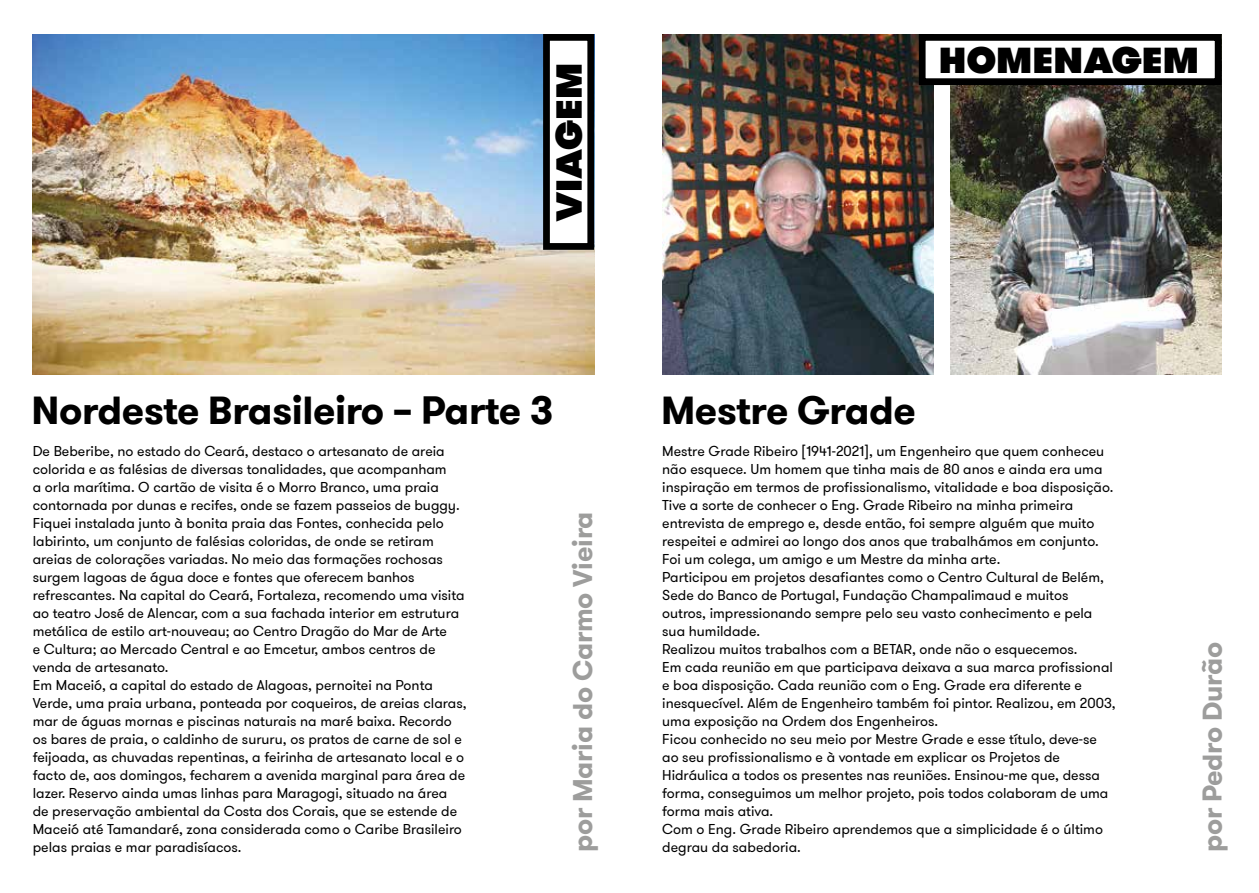
<style>
.page{position:relative;width:1259px;height:893px;background:#fff}
.page>*{position:absolute;margin:0;border:0;box-sizing:border-box;transform-origin:0 0}
.t1{font:700 39px "GT Walsheim Pro";letter-spacing:-.01em;color:#000}
.t2{font:800 36px "GT Walsheim Pro";letter-spacing:.005em;color:#000}
.t3{font:700 27px "GT Walsheim Pro";letter-spacing:-.01em;color:#9d9d9c}
.t4{font:14.25px/18px "GT Walsheim Pro";color:#000}
</style>
<div class="page">
<img style="left:662px;top:34px;width:271px;height:340px">
<img style="left:950px;top:85px;width:271px;height:289px">
<div style="left:922px;top:37px;width:296px;height:45px;background:#fff"></div>
<div style="left:919px;top:34px;width:302px;height:51px;border:7px solid #000"></div>
<img style="left:33px;top:34px;width:561px;height:340px">
<div style="left:546px;top:37px;width:45px;height:209px;background:#fff"></div>
<div style="left:543px;top:34px;width:51px;height:216px;border:7px solid #000"></div>
<h2 class="t2" style="left:544px;top:221px;width:159px;rotate:-90deg">VIAGEM</h2>
<h2 class="t2" style="left:939px;top:35px;width:261px">HOMENAGEM</h2>
<h1 class="t1" style="left:32px;top:385px;width:523px">Nordeste Brasileiro – Parte 3</h1>
<p class="t4" style="left:33px;top:442px;width:435px">De Beberibe, no estado do Ceará, destaco o artesanato de areia colorida e as falésias de diversas tonalidades, que acompanham<br>a orla marítima. O cartão de visita é o Morro Branco, uma praia contornada por dunas e recifes, onde se fazem passeios de buggy.<br>Fiquei instalada junto à bonita praia das Fontes, conhecida pelo labirinto, um conjunto de falésias coloridas, de onde se retiram areias de colorações variadas. No meio das formações rochosas surgem lagoas de água doce e fontes que oferecem banhos refrescantes. Na capital do Ceará, Fortaleza, recomendo uma visita ao teatro José de Alencar, com a sua fachada interior em estrutura metálica de estilo art-nouveau; ao Centro Dragão do Mar de Arte<br>e Cultura; ao Mercado Central e ao Emcetur, ambos centros de venda de artesanato.<br>Em Maceió, a capital do estado de Alagoas, pernoitei na Ponta Verde, uma praia urbana, ponteada por coqueiros, de areias claras, mar de águas mornas e piscinas naturais na maré baixa. Recordo os bares de praia, o caldinho de sururu, os pratos de carne de sol e feijoada, as chuvadas repentinas, a feirinha de artesanato local e o facto de, aos domingos, fecharem a avenida marginal para área de lazer. Reservo ainda umas linhas para Maragogi, situado na área de preservação ambiental da Costa dos Corais, que se estende de Maceió até Tamandaré, zona considerada como o Caribe Brasileiro pelas praias e mar paradisíacos.</p>
<h3 class="t3" style="left:565px;top:852px;width:342px;rotate:-90deg">por Maria do Carmo Vieira</h3>
<h1 class="t1" style="left:661px;top:385px;width:256px">Mestre Grade</h1>
<p class="t4" style="left:662px;top:442px;width:455px">Mestre Grade Ribeiro [1941-2021], um Engenheiro que quem conheceu não esquece. Um homem que tinha mais de 80 anos e ainda era uma inspiração em termos de profissionalismo, vitalidade e boa disposição.<br>Tive a sorte de conhecer o Eng. Grade Ribeiro na minha primeira entrevista de emprego e, desde então, foi sempre alguém que muito respeitei e admirei ao longo dos anos que trabalhámos em conjunto.<br>Foi um colega, um amigo e um Mestre da minha arte.<br>Participou em projetos desafiantes como o Centro Cultural de Belém, Sede do Banco de Portugal, Fundação Champalimaud e muitos outros, impressionando sempre pelo seu vasto conhecimento e pela sua humildade.<br>Realizou muitos trabalhos com a BETAR, onde não o esquecemos.<br>Em cada reunião em que participava deixava a sua marca profissional e boa disposição. Cada reunião com o Eng. Grade era diferente e inesquecível. Além de Engenheiro também foi pintor. Realizou, em 2003, uma exposição na Ordem dos Engenheiros.<br>Ficou conhecido no seu meio por Mestre Grade e esse título, deve-se ao seu profissionalismo e à vontade em explicar os Projetos de Hidráulica a todos os presentes nas reuniões. Ensinou-me que, dessa forma, conseguimos um melhor projeto, pois todos colaboram de uma forma mais ativa.<br>Com o Eng. Grade Ribeiro aprendemos que a simplicidade é o último degrau da sabedoria.</p>
<h3 class="t3" style="left:1194px;top:852px;width:211px;rotate:-90deg">por Pedro Durão</h3>
</div>
